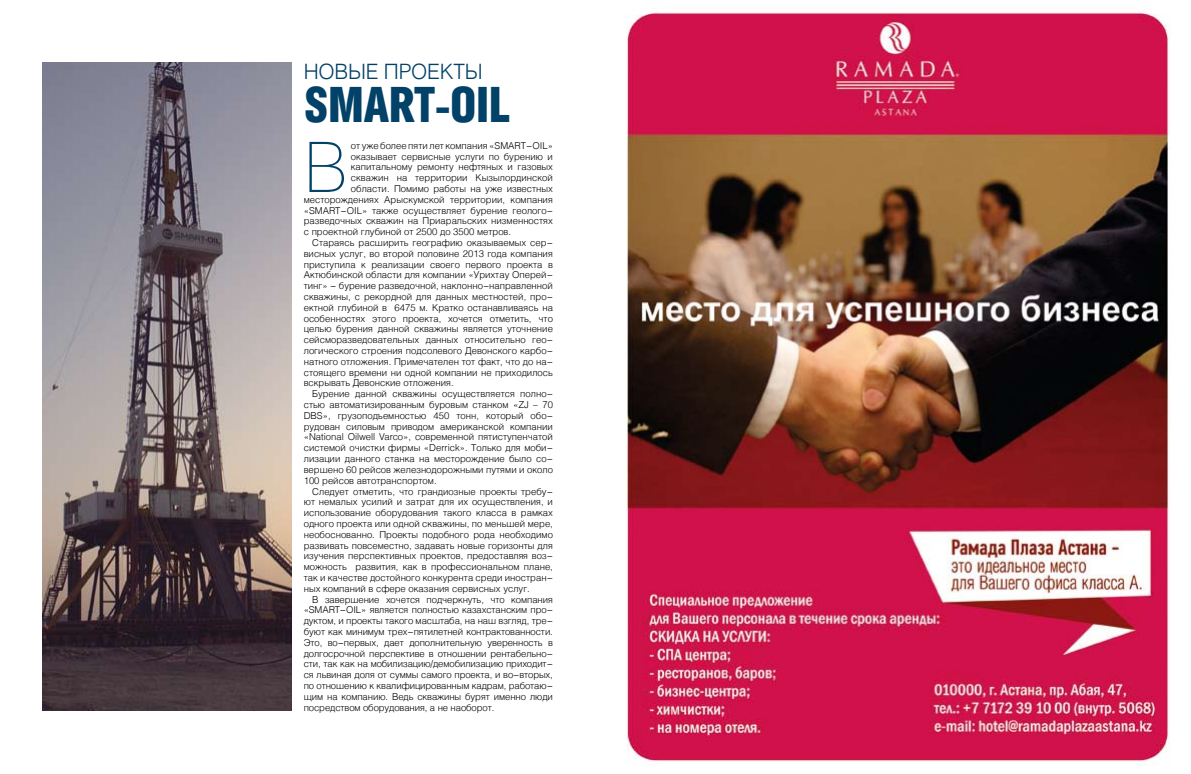
<style>
.page{position:relative;width:1191px;height:774px;background:#fff}
.page>*{position:absolute;margin:0;border:0;box-sizing:border-box;transform-origin:0 0}
.t1{font:100 68.9px "Helios";color:#024168}
.t2{font:900 48.9px "Helios SM Cond";letter-spacing:-.01em;color:#024168}
.t3{font:21.2px "Helios Light Kaz";letter-spacing:-.01em;color:#024168}
.t4{font:9.5px "Helios Light Kaz";color:#000}
</style>
<div class="page">
<img style="left:43px;top:62px;width:249px;height:648px">
<img style="left:626px;top:11px;width:545px;height:754px">
<h3 class="t3" style="left:304px;top:59px;width:180px">Новые проекты</h3>
<h2 class="t2" style="left:304px;top:77px;width:208px">SMART-OIL</h2>
<h1 class="t1" style="left:304px;top:128px;width:45px">В</h1>
<p class="t4" style="left:351px;top:140px;width:203px">от уже более пяти лет компания «SMART-OI L»</p>
<p class="t4" style="left:351px;top:151px;width:203px">оказывает сервисные услуги по бурению и</p>
<p class="t4" style="left:351px;top:162px;width:203px">капитальному ремонту нефтяных и газовых</p>
<p class="t4" style="left:351px;top:172px;width:203px">скважин на территории Кызылординской</p>
<p class="t4" style="left:351px;top:183px;width:203px">области. Помимо работы на уже известных</p>
<p class="t4" style="left:304px;top:194px;width:251px">месторождениях Арыскумской территории, компания</p>
<p class="t4" style="left:304px;top:205px;width:251px">«SMART-OI L» также осуществляет бурение геолого-</p>
<p class="t4" style="left:304px;top:216px;width:251px">разведочных скважин на П риаральских низменностях</p>
<p class="t4" style="left:304px;top:226px;width:209px">с проектной глубиной от 2500 до 3500 метров.</p>
<p class="t4" style="left:312px;top:237px;width:242px">Стараясь расширить географию оказываемых сер-</p>
<p class="t4" style="left:304px;top:248px;width:251px">висных услуг, во второй половине 2013 года компания</p>
<p class="t4" style="left:304px;top:259px;width:251px">приступила к реализации своего первого проекта в</p>
<p class="t4" style="left:304px;top:270px;width:251px">Актюбинской области для компании «Урихтау Оперей-</p>
<p class="t4" style="left:304px;top:280px;width:251px">тинг» - бурение разведочной, наклонно-направленной</p>
<p class="t4" style="left:304px;top:291px;width:251px">скважины, с рекордной для данных местностей, про-</p>
<p class="t4" style="left:304px;top:302px;width:251px">ектной глубиной в 6475 м. Кратко останавливаясь на</p>
<p class="t4" style="left:304px;top:313px;width:251px">особенностях этого проекта, хочется отметить, что</p>
<p class="t4" style="left:304px;top:324px;width:251px">целью бурения данной скважины является уточнение</p>
<p class="t4" style="left:304px;top:334px;width:251px">сейсморазведовательных данных относительно гео-</p>
<p class="t4" style="left:304px;top:345px;width:251px">логического строения подсолевого Девонского карбо-</p>
<p class="t4" style="left:304px;top:356px;width:251px">натного отложения. П римечателен тот факт, что до на-</p>
<p class="t4" style="left:304px;top:367px;width:251px">стоящего времени ни одной компании не приходилось</p>
<p class="t4" style="left:304px;top:378px;width:152px">вскрывать Девонские отложения.</p>
<p class="t4" style="left:312px;top:388px;width:242px">Бурение данной скважины осуществляется полно-</p>
<p class="t4" style="left:304px;top:399px;width:251px">стью автоматизированным буровым станком «ZJ – 70</p>
<p class="t4" style="left:304px;top:410px;width:251px">DBS», грузоподъемностью 450 тонн, который обо-</p>
<p class="t4" style="left:304px;top:421px;width:251px">рудован силовым приводом американской компании</p>
<p class="t4" style="left:304px;top:432px;width:251px">«National Oilwell Varco», современной пятиступенчатой</p>
<p class="t4" style="left:304px;top:442px;width:251px">системой очистки фирмы «Derrick». Только для моби-</p>
<p class="t4" style="left:304px;top:453px;width:251px">лизации данного станка на месторождение было со-</p>
<p class="t4" style="left:304px;top:464px;width:251px">вершено 60 рейсов железнодорожными путями и около</p>
<p class="t4" style="left:304px;top:475px;width:134px">100 рейсов автотранспортом.</p>
<p class="t4" style="left:312px;top:486px;width:242px">Следует отметить, что грандиозные проекты требу-</p>
<p class="t4" style="left:304px;top:496px;width:251px">ют немалых усилий и затрат для их осуществления, и</p>
<p class="t4" style="left:304px;top:507px;width:251px">использование оборудования такого класса в рамках</p>
<p class="t4" style="left:304px;top:518px;width:251px">одного проекта или одной скважины, по меньшей мере,</p>
<p class="t4" style="left:304px;top:529px;width:251px">необоснованно. П роекты подобного рода необходимо</p>
<p class="t4" style="left:304px;top:540px;width:251px">развивать повсеместно, задавать новые горизонты для</p>
<p class="t4" style="left:304px;top:550px;width:251px">изучения перспективных проектов, предоставляя воз-</p>
<p class="t4" style="left:304px;top:561px;width:251px">можность развития, как в профессиональном плане,</p>
<p class="t4" style="left:304px;top:572px;width:251px">так и качестве достойного конкурента среди иностран-</p>
<p class="t4" style="left:304px;top:583px;width:228px">ных компаний в сфере оказания сервисных услуг.</p>
<p class="t4" style="left:312px;top:594px;width:242px">В завершение хочется подчеркнуть, что компания</p>
<p class="t4" style="left:304px;top:604px;width:251px">«SMART-OI L» является полностью казахстанским про-</p>
<p class="t4" style="left:304px;top:615px;width:251px">дуктом, и проекты такого масштаба, на наш взгляд, тре-</p>
<p class="t4" style="left:304px;top:626px;width:251px">буют как минимум трех-пятилетней контрактованности.</p>
<p class="t4" style="left:304px;top:637px;width:251px">Это, во-первых, дает дополнительную уверенность в</p>
<p class="t4" style="left:304px;top:648px;width:251px">долгосрочной перспективе в отношении рентабельно-</p>
<p class="t4" style="left:304px;top:658px;width:251px">сти, так как на мобилизацию/демобилизацию приходит-</p>
<p class="t4" style="left:304px;top:669px;width:251px">ся львиная доля от суммы самого проекта, и во-вторых,</p>
<p class="t4" style="left:304px;top:680px;width:251px">по отношению к квалифицированным кадрам, работаю-</p>
<p class="t4" style="left:304px;top:691px;width:251px">щим на компанию. Ведь скважины бурят именно люди</p>
<p class="t4" style="left:304px;top:702px;width:192px">посредством оборудования, а не наоборот.</p>
</div>
